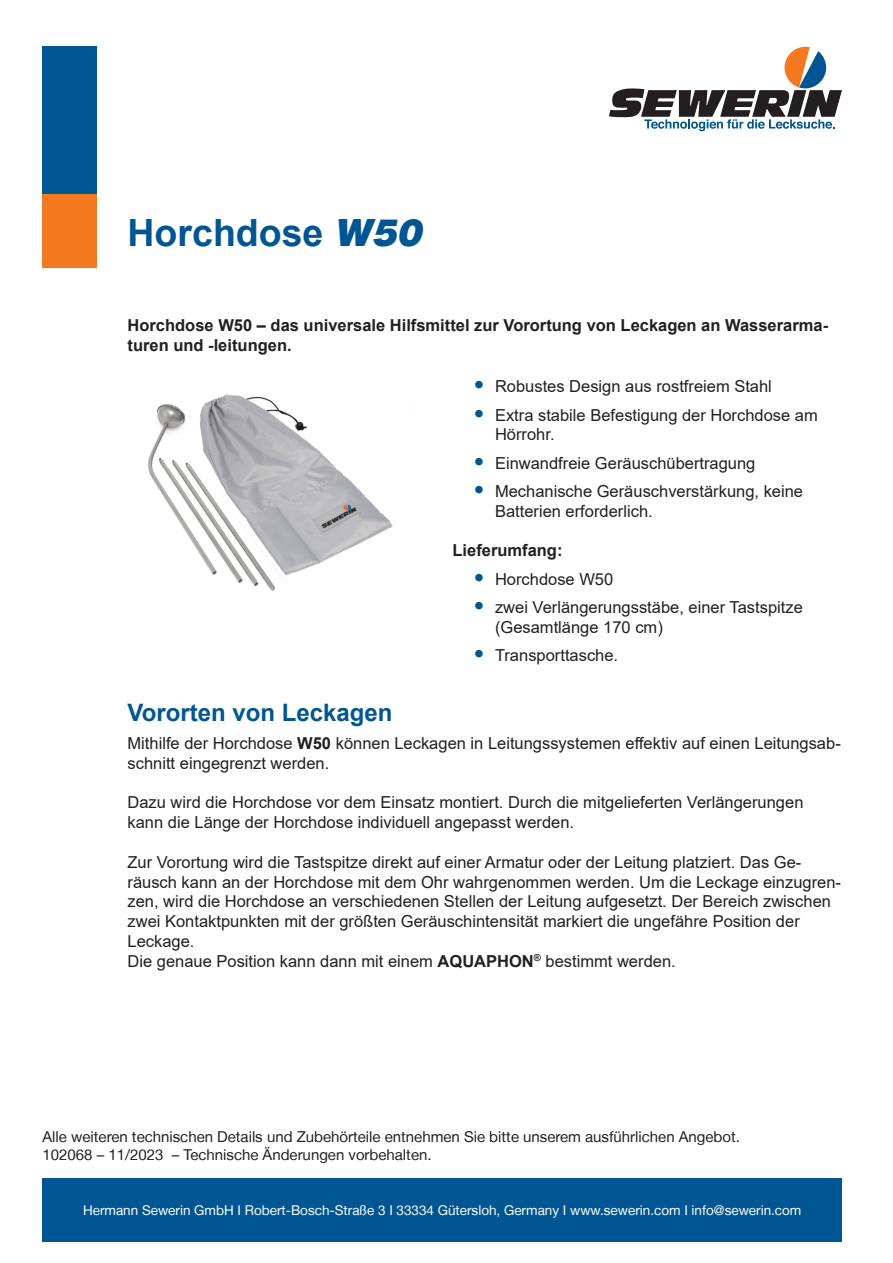
<style>
.page{position:relative;width:893px;height:1263px;background:#fff}
.page>*{position:absolute;margin:0;border:0;box-sizing:border-box;transform-origin:0 0}
.t1{font:700 37.5px "Arial";color:#005692}
.t2{font:700 24px "Arial";color:#005692}
.t3{font:16.5px/19.8px "Arial";color:#231f20}
.t4{font:700 16.5px/19.8px "Arial";color:#231f20}
.t5{font:15px/18px "Helvetica Neue LT";color:#231f20}
.t6{font:13.5px "Helvetica Neue LT";color:#fff}
.s1{font-family:"Airbus Special";font-weight:400}
.s2{font-family:"Helvetica Neue LT";font-size:21px;color:#005692}
.s3{font-weight:700}
</style>
<div class="page">
<div style="left:43px;top:47px;width:54px;height:147px;background:#005692"></div>
<div style="left:43px;top:194px;width:54px;height:74px;background:#f47921"></div>
<svg style="left:609px;top:47px;width:233px;height:84px"></svg>
<div style="left:43px;top:1178px;width:799px;height:64px;background:#005692"></div>
<img style="left:148px;top:394px;width:245px;height:197px">
<h1 class="t1" style="left:128px;top:206px;width:295px">Horchdose <span class="s1">W50</span></h1>
<p class="t4" style="left:128px;top:315px;width:702px">Horchdose W50 – das universale Hilfsmittel zur Vorortung von Leckagen an Wasserarma&shy;turen und -leitungen.</p>
<p class="t3" style="left:474px;top:376px;width:300px"><span class="s2">•</span> Robustes Design aus rostfreiem Stahl</p>
<p class="t3" style="left:495px;top:405px;width:324px;text-indent:-21px"><span class="s2">•</span> Extra stabile Befestigung der Horchdose am<br>Hörrohr.</p>
<p class="t3" style="left:474px;top:453px;width:283px"><span class="s2">•</span> Einwandfreie Geräuschübertragung</p>
<p class="t3" style="left:495px;top:481px;width:310px;text-indent:-21px"><span class="s2">•</span> Mechanische Geräuschverstärkung, keine<br>Batterien erforderlich.</p>
<p class="t4" style="left:452px;top:541px;width:112px">Lieferumfang:</p>
<p class="t3" style="left:474px;top:569px;width:141px"><span class="s2">•</span> Horchdose W50</p>
<p class="t3" style="left:495px;top:597px;width:309px;text-indent:-21px"><span class="s2">•</span> zwei Verlängerungsstäbe, einer Tastspitze (Gesamtlänge 170 cm)</p>
<p class="t3" style="left:474px;top:645px;width:146px"><span class="s2">•</span> Transporttasche.</p>
<h2 class="t2" style="left:128px;top:695px;width:266px">Vororten von Leckagen</h2>
<p class="t3" style="left:128px;top:733px;width:715px">Mithilfe der Horchdose <span class="s3">W50</span> können Leckagen in Leitungssystemen effektiv auf einen Leitungsab&shy;schnitt eingegrenzt werden.</p>
<p class="t3" style="left:128px;top:792px;width:677px">Dazu wird die Horchdose vor dem Einsatz montiert. Durch die mitgelieferten Verlängerungen kann die Länge der Horchdose individuell angepasst werden.</p>
<p class="t3" style="left:128px;top:852px;width:715px">Zur Vorortung wird die Tastspitze direkt auf einer Armatur oder der Leitung platziert. Das Ge&shy;räusch kann an der Horchdose mit dem Ohr wahrgenommen werden. Um die Leckage einzugren&shy;zen, wird die Horchdose an verschiedenen Stellen der Leitung aufgesetzt. Der Bereich zwischen zwei Kontaktpunkten mit der größten Geräuschintensität markiert die ungefähre Position der Leckage.<br>Die genaue Position kann dann mit einem <span class="s3">AQUAPHON</span><sup>®</sup> bestimmt werden.</p>
<p class="t5" style="left:43px;top:1127px;width:699px">Alle weiteren technischen Details und Zubehörteile entnehmen Sie bitte unserem ausführlichen Angebot.<br>102068 – 11/2023 – Technische Änderungen vorbehalten.</p>
<p class="t6" style="left:83px;top:1202px;width:720px">Hermann Sewerin GmbH I Robert-Bosch-Straße 3 I 33334 Gütersloh, Germany I www.sewerin.com I info@sewerin.com</p>
</div>
